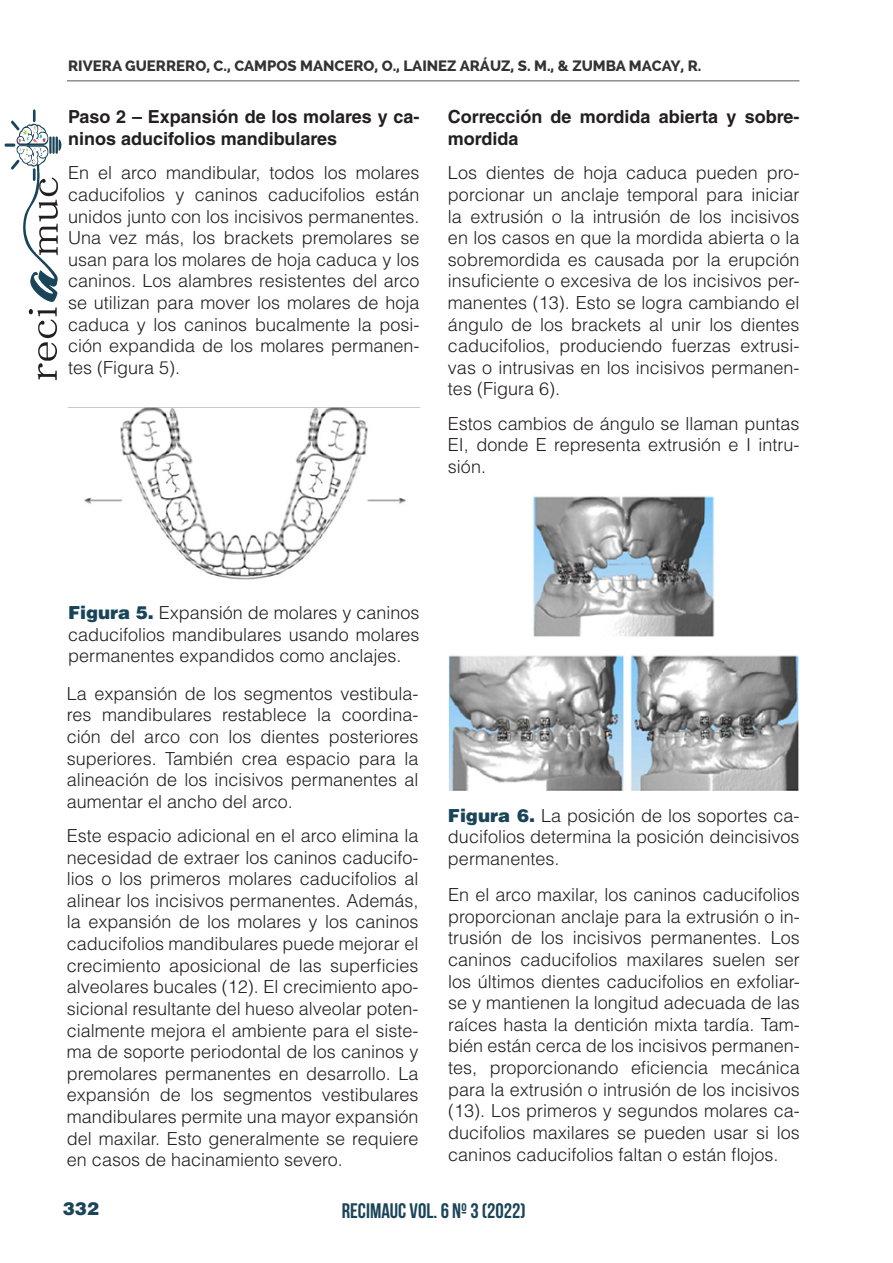
<style>
.page{position:relative;width:893px;height:1263px;background:#fff}
.page>*{position:absolute;margin:0;border:0;box-sizing:border-box;transform-origin:0 0}
.t1{font:700 21px "Bebas Neue";color:#1a4458}
.t2{font:300 18px/21.6px "Helvetica LT Std";color:#231f20;text-align:justify}
.t3{font:700 18px/21.6px "Helvetica LT Std";color:#231f20}
.t4{font:900 18px "Helvetica LT Std";color:#1a4458}
.t5{font:800 15px "Raleway";color:#333}
.s1{font-weight:900;color:#1a4458}
</style>
<div class="page">
<hr style="left:67px;top:80px;width:732px;height:1px;background:#545557">
<svg style="left:5px;top:109px;width:57px;height:271px"></svg>
<img style="left:68px;top:407px;width:351px;height:173px">
<img style="left:448px;top:496px;width:351px;height:295px">
<p class="t5" style="left:68px;top:57px;width:635px">RIVERA GUERRERO, C., CAMPOS MANCERO, O., LAINEZ ARÁUZ, S. M., &amp; ZUMBA MACAY, R.</p>
<p class="t3" style="left:68px;top:106px;width:353px">Paso 2 – Expansión de los molares y ca&shy;ninos aducifolios mandibulares</p>
<p class="t2" style="left:68px;top:162px;width:353px">En el arco mandibular, todos los molares caducifolios y caninos caducifolios están unidos junto con los incisivos permanentes.<br>Una vez más, los brackets premolares se usan para los molares de hoja caduca y los caninos. Los alambres resistentes del arco se utilizan para mover los molares de hoja caduca y los caninos bucalmente la posi&shy;ción expandida de los molares permanen&shy;tes (Figura 5).</p>
<p class="t3" style="left:448px;top:106px;width:353px">Corrección de mordida abierta y sobre&shy;mordida</p>
<p class="t2" style="left:448px;top:162px;width:353px">Los dientes de hoja caduca pueden pro&shy;porcionar un anclaje temporal para iniciar la extrusión o la intrusión de los incisivos en los casos en que la mordida abierta o la sobremordida es causada por la erupción insuficiente o excesiva de los incisivos per&shy;manentes (13). Esto se logra cambiando el ángulo de los brackets al unir los dientes caducifolios, produciendo fuerzas extrusi&shy;vas o intrusivas en los incisivos permanen&shy;tes (Figura 6).</p>
<p class="t2" style="left:448px;top:412px;width:353px">Estos cambios de ángulo se llaman puntas EI, donde E representa extrusión e I intru&shy;sión.</p>
<p class="t2" style="left:68px;top:601px;width:353px"><span class="s1">Figura 5.</span> Expansión de molares y caninos caducifolios mandibulares usando molares permanentes expandidos como anclajes.</p>
<p class="t2" style="left:67px;top:682px;width:353px">La expansión de los segmentos vestibula&shy;res mandibulares restablece la coordina&shy;ción del arco con los dientes posteriores superiores. También crea espacio para la alineación de los incisivos permanentes al aumentar el ancho del arco.</p>
<p class="t2" style="left:67px;top:825px;width:353px">Este espacio adicional en el arco elimina la necesidad de extraer los caninos caducifo&shy;lios o los primeros molares caducifolios al alinear los incisivos permanentes. Además, la expansión de los molares y los caninos caducifolios mandibulares puede mejorar el crecimiento aposicional de las superficies alveolares bucales (12). El crecimiento apo&shy;sicional resultante del hueso alveolar poten&shy;cialmente mejora el ambiente para el siste&shy;ma de soporte periodontal de los caninos y premolares permanentes en desarrollo. La expansión de los segmentos vestibulares mandibulares permite una mayor expansión del maxilar. Esto generalmente se requiere en casos de hacinamiento severo.</p>
<p class="t2" style="left:448px;top:804px;width:353px"><span class="s1">Figura 6.</span> La posición de los soportes ca&shy;ducifolios determina la posición deincisivos permanentes.</p>
<p class="t2" style="left:448px;top:884px;width:353px">En el arco maxilar, los caninos caducifolios proporcionan anclaje para la extrusión o in&shy;trusión de los incisivos permanentes. Los caninos caducifolios maxilares suelen ser los últimos dientes caducifolios en exfoliar&shy;se y mantienen la longitud adecuada de las raíces hasta la dentición mixta tardía. Tam&shy;bién están cerca de los incisivos permanen&shy;tes, proporcionando eficiencia mecánica para la extrusión o intrusión de los incisivos (13). Los primeros y segundos molares ca&shy;ducifolios maxilares se pueden usar si los caninos caducifolios faltan o están flojos.</p>
<p class="t4" style="left:63px;top:1197px;width:38px">332</p>
<p class="t1" style="left:342px;top:1199px;width:185px">RECIMAUC VOL. 6 Nº 3 (2022)</p>
</div>
